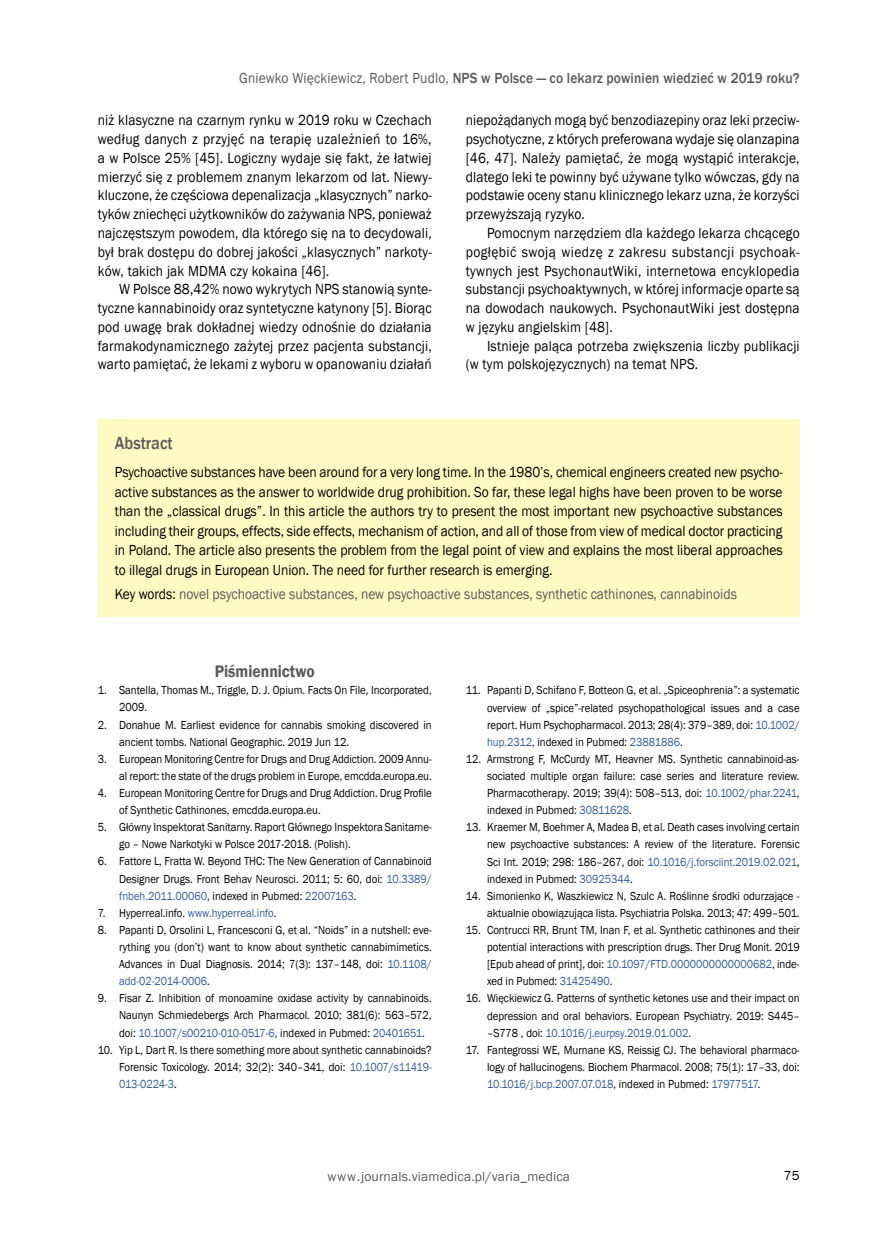
<style>
.page{position:relative;width:872px;height:1234px;background:#fff}
.page>*{position:absolute;margin:0;border:0;box-sizing:border-box;transform-origin:0 0}
.t1{font:500 18px "Franklin Gothic";color:#58595b;scale:.9 1}
.t2{font:600 17.25px "Franklin Gothic";color:#58595b;scale:.9 1}
.t3{font:15px/18.8px "Franklin Gothic";letter-spacing:.01em;color:#000;text-align:justify;scale:.9 1}
.t4{font:15px "Franklin Gothic";color:#58595b;scale:.9 1}
.t5{font:500 15px "Franklin Gothic";letter-spacing:.01em;color:#58595b;scale:.9 1}
.t6{font:13.5px "Franklin Gothic";letter-spacing:.01em;color:#58595b}
.t7{font:13.5px "Franklin Gothic";color:#000}
.t8{font:12px/17.1px "Franklin Gothic";color:#000;text-align:justify;scale:.9 1}
.s1{font-weight:400}
.s2{color:#000}
.s3{color:#345c98}
</style>
<div class="page">
<div style="left:98px;top:419px;width:701px;height:197px;background:#fffac2"></div>
<p class="t5" style="left:239px;top:69px;width:624px"><span class="s1">Gniewko Więckiewicz, Robert Pudlo,</span> NPS w Polsce — co lekarz powinien wiedzieć w 2019 roku?</p>
<p class="t3" style="left:98px;top:111px;width:372px">niż klasyczne na czarnym rynku w 2019 roku w Czechach według danych z przyjęć na terapię uzależnień to 16%, a w Polsce 25% [45]. Logiczny wydaje się fakt, że łatwiej mierzyć się z problemem znanym lekarzom od lat. Niewy&shy;kluczone, że częściowa depenalizacja „klasycznych” narko&shy;tyków zniechęci użytkowników do zażywania NPS, ponieważ najczęstszym powodem, dla którego się na to decydowali, był brak dostępu do dobrej jakości „klasycznych” narkoty&shy;ków, takich jak MDMA czy kokaina [46].</p>
<p class="t3" style="left:98px;top:280px;width:372px;text-indent:21px">W Polsce 88,42% nowo wykrytych NPS stanowią synte&shy;tyczne kannabinoidy oraz syntetyczne katynony [5]. Biorąc pod uwagę brak dokładnej wiedzy odnośnie do działania farmakodynamicznego zażytej przez pacjenta substancji, warto pamiętać, że lekami z wyboru w opanowaniu działań</p>
<p class="t3" style="left:466px;top:111px;width:372px">niepożądanych mogą być benzodiazepiny oraz leki przeciw&shy;psychotyczne, z których preferowana wydaje się olanzapina [46, 47]. Należy pamiętać, że mogą wystąpić interakcje, dlatego leki te powinny być używane tylko wówczas, gdy na podstawie oceny stanu klinicznego lekarz uzna, że korzyści przewyższają ryzyko.</p>
<p class="t3" style="left:466px;top:224px;width:372px;text-indent:21px">Pomocnym narzędziem dla każdego lekarza chcącego pogłębić swoją wiedzę z zakresu substancji psychoak&shy;tywnych jest PsychonautWiki, internetowa encyklopedia substancji psychoaktywnych, w której informacje oparte są na dowodach naukowych. PsychonautWiki jest dostępna w języku angielskim [48].</p>
<p class="t3" style="left:466px;top:336px;width:372px;text-indent:21px">Istnieje paląca potrzeba zwiększenia liczby publikacji (w tym polskojęzycznych) na temat NPS.</p>
<h1 class="t1" style="left:115px;top:432px;width:66px">Abstract</h1>
<p class="t3" style="left:115px;top:462px;width:743px;line-height:19.5px">Psychoactive substances have been around for a very long time. In the 1980’s, chemical engineers created new psycho&shy;active substances as the answer to worldwide drug prohibition. So far, these legal highs have been proven to be worse than the „classical drugs”. In this article the authors try to present the most important new psychoactive substances including their groups, effects, side effects, mechanism of action, and all of those from view of medical doctor practicing in Poland. The article also presents the problem from the legal point of view and explains the most liberal approaches to illegal drugs in European Union. The need for further research is emerging.</p>
<p class="t4" style="left:115px;top:585px;width:692px"><span class="s2">Key words:</span> novel psychoactive substances, new psychoactive substances, synthetic cathinones, cannabinoids</p>
<h2 class="t2" style="left:215px;top:660px;width:113px">Piśmiennictwo</h2>
<p class="t8" style="left:119px;top:681px;width:349px;text-indent:-21px">1. Santella, Thomas M., Triggle, D. J. Opium. Facts On File, Incorporated,<br>2009.</p>
<p class="t8" style="left:119px;top:716px;width:349px;text-indent:-21px">2. Donahue M. Earliest evidence for cannabis smoking discovered in ancient tombs. National Geographic. 2019 Jun 12.</p>
<p class="t8" style="left:98px;top:750px;width:372px;text-align:right">3. European Monitoring Centre for Drugs and Drug Addiction. 2009 Annu&shy;al report: the state of the drugs problem in Europe, emcdda.europa.eu.</p>
<p class="t8" style="left:119px;top:784px;width:349px;text-indent:-21px">4. European Monitoring Centre for Drugs and Drug Addiction. Drug Profile of Synthetic Cathinones, emcdda.europa.eu.</p>
<p class="t8" style="left:119px;top:818px;width:349px;text-indent:-21px">5. Główny Inspektorat Sanitarny. Raport Głównego Inspektora Sanitarne&shy;go – Nowe Narkotyki w Polsce 2017-2018. (Polish).</p>
<p class="t8" style="left:119px;top:852px;width:349px;text-indent:-21px">6. Fattore L, Fratta W. Beyond THC: The New Generation of Cannabinoid Designer Drugs. Front Behav Neurosci. 2011; 5: 60, doi: <span class="s3">10.3389/ fnbeh.2011.00060</span>, indexed in Pubmed: <span class="s3">22007163</span>.</p>
<p class="t8" style="left:98px;top:904px;width:200px">7. Hyperreal.info. <span class="s3">www.hyperreal.info</span>.</p>
<p class="t8" style="left:119px;top:921px;width:349px;text-indent:-21px">8. Papanti D, Orsolini L, Francesconi G, et al. “Noids” in a nutshell: eve&shy;rything you (don’t) want to know about synthetic cannabimimetics.<br>Advances in Dual Diagnosis. 2014; 7(3): 137–148, doi: <span class="s3">10.1108/ add-02-2014-0006</span>.</p>
<p class="t8" style="left:119px;top:989px;width:349px;text-indent:-21px">9. Fisar Z. Inhibition of monoamine oxidase activity by cannabinoids.<br>Naunyn Schmiedebergs Arch Pharmacol. 2010; 381(6): 563–572, doi: <span class="s3">10.1007/s00210-010-0517-6</span>, indexed in Pubmed: <span class="s3">20401651</span>.</p>
<p class="t8" style="left:119px;top:1041px;width:349px;text-indent:-21px">10. Yip L, Dart R. Is there something more about synthetic cannabinoids?<br>Forensic Toxicology. 2014; 32(2): 340–341, doi: <span class="s3">10.1007/s11419- 013-0224-3</span>.</p>
<p class="t8" style="left:487px;top:682px;width:349px;text-indent:-21px">11. Papanti D, Schifano F, Botteon G, et al. „Spiceophrenia”: a systematic overview of „spice”-related psychopathological issues and a case report. Hum Psychopharmacol. 2013; 28(4): 379–389, doi: <span class="s3">10.1002/ hup.2312</span>, indexed in Pubmed: <span class="s3">23881886</span>.</p>
<p class="t8" style="left:487px;top:750px;width:349px;text-indent:-21px">12. Armstrong F, McCurdy MT, Heavner MS. Synthetic cannabinoid-as&shy;sociated multiple organ failure: case series and literature review.<br>Pharmacotherapy. 2019; 39(4): 508–513, doi: <span class="s3">10.1002/phar.2241</span>, indexed in Pubmed: <span class="s3">30811628</span>.</p>
<p class="t8" style="left:487px;top:818px;width:349px;text-indent:-21px">13. Kraemer M, Boehmer A, Madea B, et al. Death cases involving certain new psychoactive substances: A review of the literature. Forensic Sci Int. 2019; 298: 186–267, doi: <span class="s3">10.1016/j.forsciint.2019.02.021</span>, indexed in Pubmed: <span class="s3">30925344</span>.</p>
<p class="t8" style="left:466px;top:887px;width:372px;text-align:right">14. Simonienko K, Waszkiewicz N, Szulc A. Roślinne środki odurzające - aktualnie obowiązująca lista. Psychiatria Polska. 2013; 47: 499–501.</p>
<p class="t8" style="left:487px;top:921px;width:349px;text-indent:-21px">15. Contrucci RR, Brunt TM, Inan F, et al. Synthetic cathinones and their potential interactions with prescription drugs. Ther Drug Monit. 2019 [Epub ahead of print], doi: <span class="s3">10.1097/FTD.0000000000000682</span>, inde&shy;xed in Pubmed: <span class="s3">31425490</span>.</p>
<p class="t8" style="left:487px;top:989px;width:349px;text-indent:-21px">16. Więckiewicz G. Patterns of synthetic ketones use and their impact on depression and oral behaviors. European Psychiatry. 2019: S445– –S778 , doi: <span class="s3">10.1016/j.eurpsy.2019.01.002</span>.</p>
<p class="t8" style="left:487px;top:1041px;width:349px;text-indent:-21px">17. Fantegrossi WE, Murnane KS, Reissig CJ. The behavioral pharmaco&shy;logy of hallucinogens. Biochem Pharmacol. 2008; 75(1): 17–33, doi:<br><span class="s3">10.1016/j.bcp.2007.07.018</span>, indexed in Pubmed: <span class="s3">17977517</span>.</p>
<p class="t6" style="left:327px;top:1168px;width:244px">www.journals.viamedica.pl/varia_medica</p>
<p class="t7" style="left:784px;top:1166px;width:17px">75</p>
</div>
